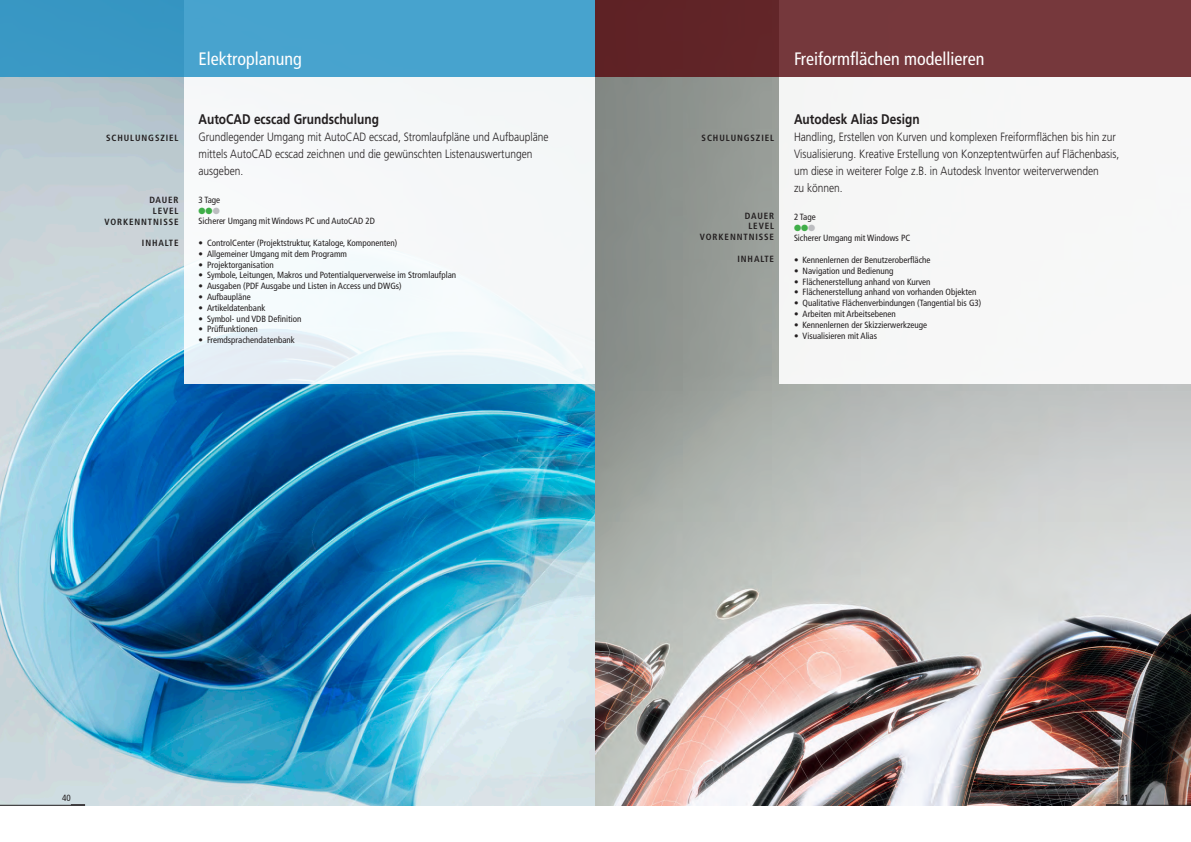
<style>
.page{position:relative;width:1191px;height:842px;background:#fff}
.page>*{position:absolute;margin:0;border:0;box-sizing:border-box;transform-origin:0 0}
.t1{font:condensed 18px "Frutiger LT Std";color:#fff}
.t2{font:700 14px "Frutiger LT Std";color:#231f20;scale:.85 1}
.t3{font:300 12px/17px "Frutiger LT Std";color:#231f20;scale:.85 1}
.t4{font:condensed 9px "Frutiger LT Std";color:#231f20}
.t5{font:700 condensed 9px/10.8px "Frutiger LT Std";letter-spacing:.1em;color:#231f20;text-align:right}
.t6{font:9px "Zapf Ding Bats";color:#40ae49}
.s1{color:#bcbdc0}
</style>
<div class="page">
<img style="left:0;top:77px;width:595px;height:728px">
<svg style="left:184px;top:77px;width:411px;height:307px;fill:#f5f7f9"></svg>
<div style="left:0;top:0;width:595px;height:77px;background:linear-gradient(to right,#3998c4,#4ca7d1)"></div>
<img style="left:595px;top:77px;width:596px;height:728px">
<div style="left:780px;top:0;width:411px;height:384px;background:#f7f7f7"></div>
<div style="left:595px;top:0;width:596px;height:77px;background:linear-gradient(to right,#612528,#7d3f43)"></div>
<hr style="left:0;top:805px;width:85px;height:1px;background:#231f20">
<svg style="left:71px;top:804px;width:14px;height:1px"></svg>
<hr style="left:1106px;top:805px;width:85px;height:1px;background:#231f20">
<svg style="left:1106px;top:804px;width:14px;height:1px"></svg>
<p class="t5" style="left:106px;top:132px;width:74px">SCHULUNGSZIEL</p>
<p class="t5" style="left:104px;top:194px;width:76px">DAUER<br>LEVEL<br>VORKENNTNISSE</p>
<p class="t5" style="left:142px;top:238px;width:38px">INHALTE</p>
<h1 class="t1" style="left:198px;top:48px;width:105px">Elektroplanung</h1>
<h2 class="t2" style="left:198px;top:111px;width:214px">AutoCAD ecscad Grundschulung</h2>
<h3 class="t3" style="left:198px;top:128px;width:413px">Grundlegender Umgang mit AutoCAD ecscad, Stromlaufpläne und Aufbaupläne mittels AutoCAD ecscad zeichnen und die gewünschten Listenauswertungen ausgeben.</h3>
<p class="t4" style="left:198px;top:194px;width:23px">3 Tage</p>
<p class="t6" style="left:198px;top:205px;width:23px">●●<span class="s1">●</span></p>
<p class="t4" style="left:198px;top:216px;width:178px">Sicherer Umgang mit Windows PC und AutoCAD 2D</p>
<p class="t4" style="left:198px;top:238px;width:200px">• ControlCenter (Projektstruktur, Kataloge, Komponenten)</p>
<p class="t4" style="left:198px;top:248px;width:150px">• Allgemeiner Umgang mit dem Programm</p>
<p class="t4" style="left:198px;top:259px;width:77px">• Projektorganisation</p>
<p class="t4" style="left:198px;top:270px;width:259px">• Symbole, Leitungen, Makros und Potentialquerverweise im Stromlaufplan</p>
<p class="t4" style="left:198px;top:281px;width:205px">• Ausgaben (PDF Ausgabe und Listen in Access und DWGs)</p>
<p class="t4" style="left:198px;top:292px;width:54px">• Aufbaupläne</p>
<p class="t4" style="left:198px;top:302px;width:68px">• Artikeldatenbank</p>
<p class="t4" style="left:198px;top:313px;width:104px">• Symbol- und VDB Definition</p>
<p class="t4" style="left:198px;top:324px;width:61px">• Prüffunktionen</p>
<p class="t4" style="left:198px;top:335px;width:98px">• Fremdsprachendatenbank</p>
<p class="t5" style="left:701px;top:132px;width:74px">SCHULUNGSZIEL</p>
<p class="t5" style="left:700px;top:210px;width:76px">DAUER<br>LEVEL<br>VORKENNTNISSE</p>
<p class="t5" style="left:737px;top:253px;width:38px">INHALTE</p>
<h1 class="t1" style="left:794px;top:48px;width:192px">Freiformflächen modellieren</h1>
<h2 class="t2" style="left:794px;top:111px;width:149px">Autodesk Alias Design</h2>
<h3 class="t3" style="left:794px;top:128px;width:384px">Handling, Erstellen von Kurven und komplexen Freiformflächen bis hin zur Visualisierung. Kreative Erstellung von Konzeptentwürfen auf Flächenbasis, um diese in weiterer Folge z.B. in Autodesk Inventor weiterverwenden<br>zu können.</h3>
<p class="t4" style="left:794px;top:211px;width:23px">2 Tage</p>
<p class="t6" style="left:794px;top:222px;width:23px">●●<span class="s1">●</span></p>
<p class="t4" style="left:794px;top:233px;width:118px">Sicherer Umgang mit Windows PC</p>
<p class="t4" style="left:794px;top:255px;width:138px">• Kennenlernen der Benutzeroberfläche</p>
<p class="t4" style="left:794px;top:265px;width:101px">• Navigation und Bedienung</p>
<p class="t4" style="left:794px;top:276px;width:138px">• Flächenerstellung anhand von Kurven</p>
<p class="t4" style="left:794px;top:287px;width:184px">• Flächenerstellung anhand von vorhanden Objekten</p>
<p class="t4" style="left:794px;top:298px;width:189px">• Qualitative Flächenverbindungen (Tangential bis G3)</p>
<p class="t4" style="left:794px;top:309px;width:103px">• Arbeiten mit Arbeitsebenen</p>
<p class="t4" style="left:794px;top:319px;width:135px">• Kennenlernen der Skizzierwerkzeuge</p>
<p class="t4" style="left:794px;top:330px;width:85px">• Visualisieren mit Alias</p>
<p class="t4" style="left:62px;top:792px;width:10px">40</p>
<p class="t4" style="left:1120px;top:792px;width:10px">41</p>
</div>
